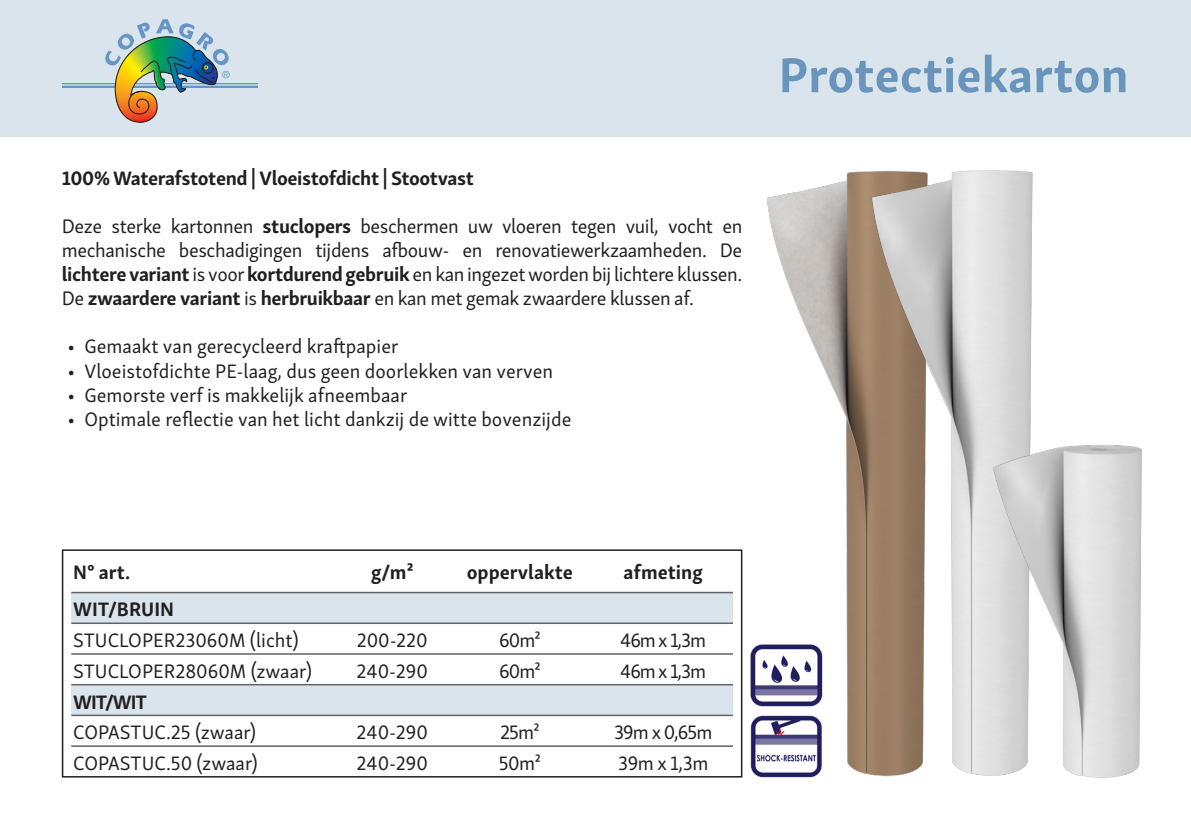
<style>
.page{position:relative;width:1191px;height:840px;background:#fff}
.page>*{position:absolute;margin:0;border:0;box-sizing:border-box;transform-origin:0 0}
.Tussenschot_titel{font:700 50px "Skolar Sans Latn";color:#6994bc}
.Body{font:20px/24px "Skolar Sans Latn";color:#231f20;text-align:justify}
.Body-2{font:700 20px "Skolar Sans Latn";letter-spacing:-.02em;color:#231f20}
.Body-3{font:700 20px "Skolar Sans Latn";color:#231f20}
.s1{font-weight:700}
</style>
<div class="page">
<div style="left:71px;top:684px;width:662px;height:31px;background:#dae4ec"></div>
<div style="left:71px;top:593px;width:662px;height:30px;background:#dae4ec"></div>
<div style="left:62px;top:549px;width:680px;height:228px;border:2px solid #231f20"></div>
<hr style="left:71px;top:622px;width:662px;height:1px;background:#636366">
<hr style="left:71px;top:591px;width:662px;height:2px;background:#636366">
<hr style="left:71px;top:652px;width:662px;height:2px;background:#636366">
<hr style="left:71px;top:745px;width:662px;height:1px;background:#636366">
<hr style="left:71px;top:683px;width:662px;height:2px;background:#636366">
<hr style="left:71px;top:714px;width:662px;height:1px;background:#636366">
<div style="left:0;top:0;width:1191px;height:136px;background:#dae4ec"></div>
<svg style="left:62px;top:83px;width:196px;height:4px"></svg>
<hr style="left:62px;top:85px;width:196px;height:1px;background:#fff">
<svg style="left:104px;top:19px;width:126px;height:104px"></svg>
<img style="left:750px;top:647px;width:5px;height:128px">
<img style="left:755px;top:172px;width:96px;height:605px">
<img style="left:851px;top:170px;width:182px;height:607px">
<img style="left:979px;top:203px;width:163px;height:574px">
<p class="Body-2" style="left:62px;top:162px;width:414px">100% Waterafstotend | Vloeistofdicht | Stootvast</p>
<p class="Body" style="left:62px;top:213px;width:682px">Deze sterke kartonnen <span class="s1">stuclopers</span> beschermen uw vloeren tegen vuil, vocht en mechanische beschadigingen tijdens afbouw- en renovatiewerkzaamheden. De <span class="s1">lichtere variant</span> is voor <span class="s1">kortdurend gebruik</span> en kan ingezet worden bij lichtere klussen.<br>De <span class="s1">zwaardere variant</span> is <span class="s1">herbruikbaar</span> en kan met gemak zwaardere klussen af.</p>
<p class="Body" style="left:67px;top:333px;width:332px">• Gemaakt van gerecycleerd kraftpapier</p>
<p class="Body" style="left:67px;top:357px;width:487px">• Vloeistofdichte PE-laag, dus geen doorlekken van verven</p>
<p class="Body" style="left:67px;top:381px;width:341px">• Gemorste verf is makkelijk afneembaar</p>
<p class="Body" style="left:67px;top:405px;width:505px">• Optimale reflectie van het licht dankzij de witte bovenzijde</p>
<p class="Tussenschot_titel" style="left:778px;top:34px;width:351px">Protectiekarton</p>
<p class="Body-2" style="left:73px;top:555px;width:59px">N° art.</p>
<p class="Body-2" style="left:371px;top:555px;width:44px">g/m²</p>
<p class="Body-3" style="left:467px;top:555px;width:108px">oppervlakte</p>
<p class="Body-3" style="left:623px;top:555px;width:81px">afmeting</p>
<p class="Body-3" style="left:73px;top:592px;width:102px">WIT/BRUIN</p>
<p class="Body" style="left:73px;top:626px;width:227px">STUCLOPER23060M (licht)</p>
<p class="Body" style="left:357px;top:626px;width:73px">200-220</p>
<p class="Body" style="left:499px;top:626px;width:43px">60m²</p>
<p class="Body" style="left:620px;top:626px;width:87px">46m x 1,3m</p>
<p class="Body" style="left:73px;top:657px;width:240px">STUCLOPER28060M (zwaar)</p>
<p class="Body" style="left:357px;top:657px;width:73px">240-290</p>
<p class="Body" style="left:499px;top:657px;width:43px">60m²</p>
<p class="Body" style="left:620px;top:657px;width:87px">46m x 1,3m</p>
<p class="Body-2" style="left:73px;top:685px;width:75px">WIT/WIT</p>
<p class="Body" style="left:73px;top:718px;width:185px">COPASTUC.25 (zwaar)</p>
<p class="Body" style="left:357px;top:718px;width:73px">240-290</p>
<p class="Body" style="left:500px;top:718px;width:41px">25m²</p>
<p class="Body" style="left:614px;top:718px;width:100px">39m x 0,65m</p>
<p class="Body" style="left:73px;top:749px;width:186px">COPASTUC.50 (zwaar)</p>
<p class="Body" style="left:357px;top:749px;width:73px">240-290</p>
<p class="Body" style="left:499px;top:749px;width:44px">50m²</p>
<p class="Body" style="left:618px;top:749px;width:92px">39m x 1,3m</p>
</div>
